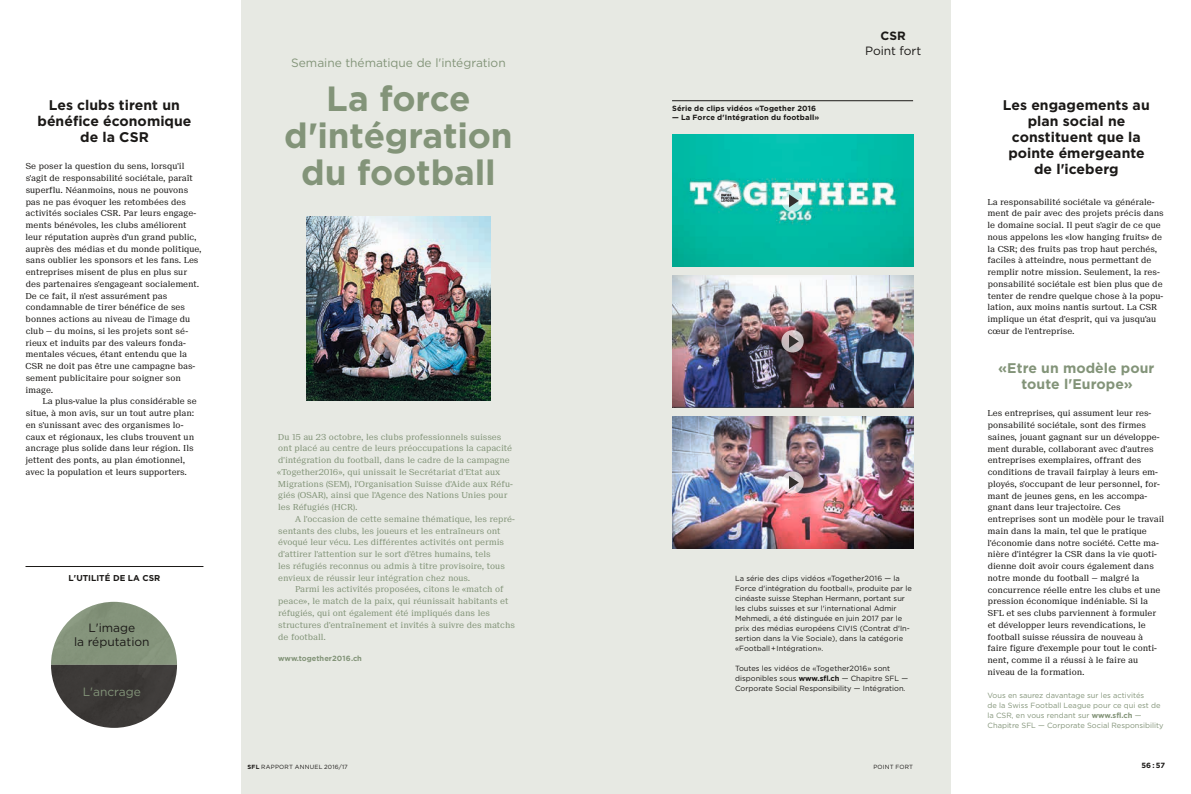
<style>
.page{position:relative;width:1191px;height:794px;background:#fff}
.page>*{position:absolute;margin:0;border:0;box-sizing:border-box;transform-origin:0 0}
.t1{font:700 35px/37px "Gotham";letter-spacing:-.005em;color:#839479;text-align:center}
.t2{font:700 14px/16px "Gotham";letter-spacing:.005em;color:#1b1917;text-align:center}
.t3{font:700 14px/16px "Gotham";letter-spacing:.005em;color:#839479;text-align:center}
.t4{font:12px "Gotham";color:#839479}
.t5{font:12px/14px "Gotham";color:#1b1917;text-align:center}
.t6{font:700 12px "Gotham";color:#1b1917}
.t7{font:700 8.5px "Gotham";color:#1b1917}
.t8{font:8.2px/11.7px "Suisse Neue";color:#1b1917}
.t9{font:8.2px/11.7px "Suisse Neue";color:#839479}
.t10{font:7.5px/10px "Gotham";color:#1b1917}
.t11{font:7.5px/10px "Gotham";color:#839479}
.t12{font:700 7.5px "Gotham";letter-spacing:.02em;color:#1b1917}
.t13{font:700 7.5px "Gotham";color:#839479}
.t14{font:6px "Gotham";letter-spacing:.03em;color:#1b1917}
.s1{font-weight:700}
</style>
<div class="page">
<div style="left:241px;top:0;width:709px;height:794px;background:#e7e9e3"></div>
<img style="left:672px;top:275px;width:241px;height:132px">
<svg style="left:781px;top:330px;width:22px;height:22px"></svg>
<svg style="left:789px;top:335px;width:10px;height:13px"></svg>
<img style="left:672px;top:416px;width:241px;height:132px">
<svg style="left:781px;top:471px;width:22px;height:22px"></svg>
<svg style="left:789px;top:476px;width:10px;height:13px"></svg>
<img style="left:306px;top:216px;width:184px;height:185px">
<img style="left:672px;top:134px;width:241px;height:132px">
<svg style="left:781px;top:190px;width:22px;height:22px"></svg>
<svg style="left:789px;top:194px;width:10px;height:13px"></svg>
<hr style="left:672px;top:101px;width:241px;height:1px;background:#1b1917">
<hr style="left:26px;top:566px;width:177px;height:1px;background:#1b1917">
<svg style="left:51px;top:602px;width:126px;height:126px"></svg>
<img style="left:51px;top:602px;width:126px;height:126px;border-radius:63px">
<h2 class="t2" style="left:38px;top:97px;width:155px">Les clubs tirent un bénéfice économique de la CSR</h2>
<p class="t8" style="left:25px;top:161px;width:178px">Se poser la question du sens, lorsqu'il s'agit de responsabilité sociétale, paraît superflu. Néanmoins, nous ne pouvons pas ne pas évoquer les retombées des activités sociales CSR. Par leurs engage&shy;ments bénévoles, les clubs améliorent leur réputation auprès d'un grand public, auprès des médias et du monde politique, sans oublier les sponsors et les fans. Les entreprises misent de plus en plus sur des partenaires s'engageant socialement.<br>De ce fait, il n'est assurément pas condamnable de tirer bénéfice de ses bonnes actions au niveau de l'image du club — du moins, si les projets sont sé&shy;rieux et induits par des valeurs fonda&shy;mentales vécues, étant entendu que la CSR ne doit pas être une campagne bas&shy;sement publicitaire pour soigner son image.</p>
<p class="t8" style="left:26px;top:396px;width:173px;text-indent:17px">La plus-value la plus considérable se situe, à mon avis, sur un tout autre plan: en s'unissant avec des organismes lo&shy;caux et régionaux, les clubs trouvent un ancrage plus solide dans leur région. Ils jettent des ponts, au plan émotionnel, avec la population et leurs supporters.</p>
<p class="t7" style="left:69px;top:573px;width:93px">L'UTILITÉ DE LA CSR</p>
<h3 class="t5" style="left:74px;top:621px;width:77px">L'image<br>la réputation</h3>
<h3 class="t4" style="left:83px;top:684px;width:60px">L'ancrage</h3>
<h3 class="t4" style="left:291px;top:56px;width:216px">Semaine thématique de l'intégration</h3>
<h1 class="t1" style="left:284px;top:79px;width:230px">La force d'intégration du football</h1>
<p class="t9" style="left:277px;top:431px;width:237px">Du 15 au 23 octobre, les clubs professionnels suisses ont placé au centre de leurs préoccupations la capacité d'intégration du football, dans le cadre de la campagne «Together2016», qui unissait le Secrétariat d'Etat aux Migrations (SEM), l'Organisation Suisse d'Aide aux Réfu&shy;giés (OSAR), ainsi que l'Agence des Nations Unies pour les Réfugiés (HCR).</p>
<p class="t9" style="left:278px;top:513px;width:238px;text-indent:17px">A l'occasion de cette semaine thématique, les repré&shy;sentants des clubs, les joueurs et les entraîneurs ont évoqué leur vécu. Les différentes activités ont permis d'attirer l'attention sur le sort d'êtres humains, tels<br>les réfugiés reconnus ou admis à titre provisoire, tous envieux de réussir leur intégration chez nous.</p>
<p class="t9" style="left:278px;top:584px;width:238px;text-indent:17px">Parmi les activités proposées, citons le «match of peace», le match de la paix, qui réunissait habitants et réfugiés, qui ont également été impliqués dans les structures d'entraînement et invités à suivre des matchs de football.</p>
<p class="t13" style="left:278px;top:654px;width:85px">www.together2016.ch</p>
<p class="t12" style="left:672px;top:104px;width:145px">Série de clips vidéos «Together 2016</p>
<p class="t12" style="left:672px;top:113px;width:149px">— La Force d'Intégration du football»</p>
<h3 class="t6" style="left:880px;top:29px;width:27px">CSR</h3>
<h3 class="t5" style="left:865px;top:44px;width:58px">Point fort</h3>
<p class="t10" style="left:735px;top:573px;width:178px">La série des clips vidéos «Together2016 — la Force d'intégration du football», produite par le cinéaste suisse Stephan Hermann, portant sur les clubs suisses et sur l'international Admir Mehmedi, a été distinguée en juin 2017 par le prix des médias européens CIVIS (Contrat d'In&shy;sertion dans la Vie Sociale), dans la catégorie «Football+Intégration».</p>
<p class="t10" style="left:735px;top:663px;width:174px">Toutes les vidéos de «Together2016» sont disponibles sous <span class="s1">www.sfl.ch</span> — Chapitre SFL —<br>Corporate Social Responsibility — Intégration.</p>
<h2 class="t2" style="left:1003px;top:97px;width:148px">Les engagements au plan social ne constituent que la pointe émergeante de l'iceberg</h2>
<p class="t8" style="left:987px;top:196px;width:178px">La responsabilité sociétale va générale&shy;ment de pair avec des projets précis dans le domaine social. Il peut s'agir de ce que nous appelons les «low hanging fruits» de la CSR; des fruits pas trop haut perchés, faciles à atteindre, nous permettant de remplir notre mission. Seulement, la res&shy;ponsabilité sociétale est bien plus que de tenter de rendre quelque chose à la popu&shy;lation, aux moins nantis surtout. La CSR implique un état d'esprit, qui va jusqu'au cœur de l'entreprise.</p>
<h2 class="t3" style="left:998px;top:360px;width:158px">«Etre un modèle pour toute l'Europe»</h2>
<p class="t8" style="left:987px;top:407px;width:178px">Les entreprises, qui assument leur res&shy;ponsabilité sociétale, sont des firmes saines, jouant gagnant sur un développe&shy;ment durable, collaborant avec d'autres entreprises exemplaires, offrant des conditions de travail fairplay à leurs em&shy;ployés, s'occupant de leur personnel, for&shy;mant de jeunes gens, en les accompa&shy;gnant dans leur trajectoire. Ces entreprises sont un modèle pour le travail main dans la main, tel que le pratique l'économie dans notre société. Cette ma&shy;nière d'intégrer la CSR dans la vie quoti&shy;dienne doit avoir cours également dans notre monde du football — malgré la concurrence réelle entre les clubs et une pression économique indéniable. Si la SFL et ses clubs parviennent à formuler et développer leurs revendications, le football suisse réussira de nouveau à faire figure d'exemple pour tout le conti&shy;nent, comme il a réussi à le faire au niveau de la formation.</p>
<p class="t11" style="left:987px;top:690px;width:178px">Vous en saurez davantage sur les activités<br>de la Swiss Football League pour ce qui est de la CSR, en vous rendant sur <span class="s1">www.sfl.ch</span> — Chapitre SFL — Corporate Social Responsibility</p>
<p class="t14" style="left:248px;top:763px;width:102px"><span class="s1">SFL</span> RAPPORT ANNUEL 2016/17</p>
<p class="t14" style="left:873px;top:763px;width:41px">POINT FORT</p>
<p class="t12" style="left:1141px;top:761px;width:25px">56:57</p>
</div>
